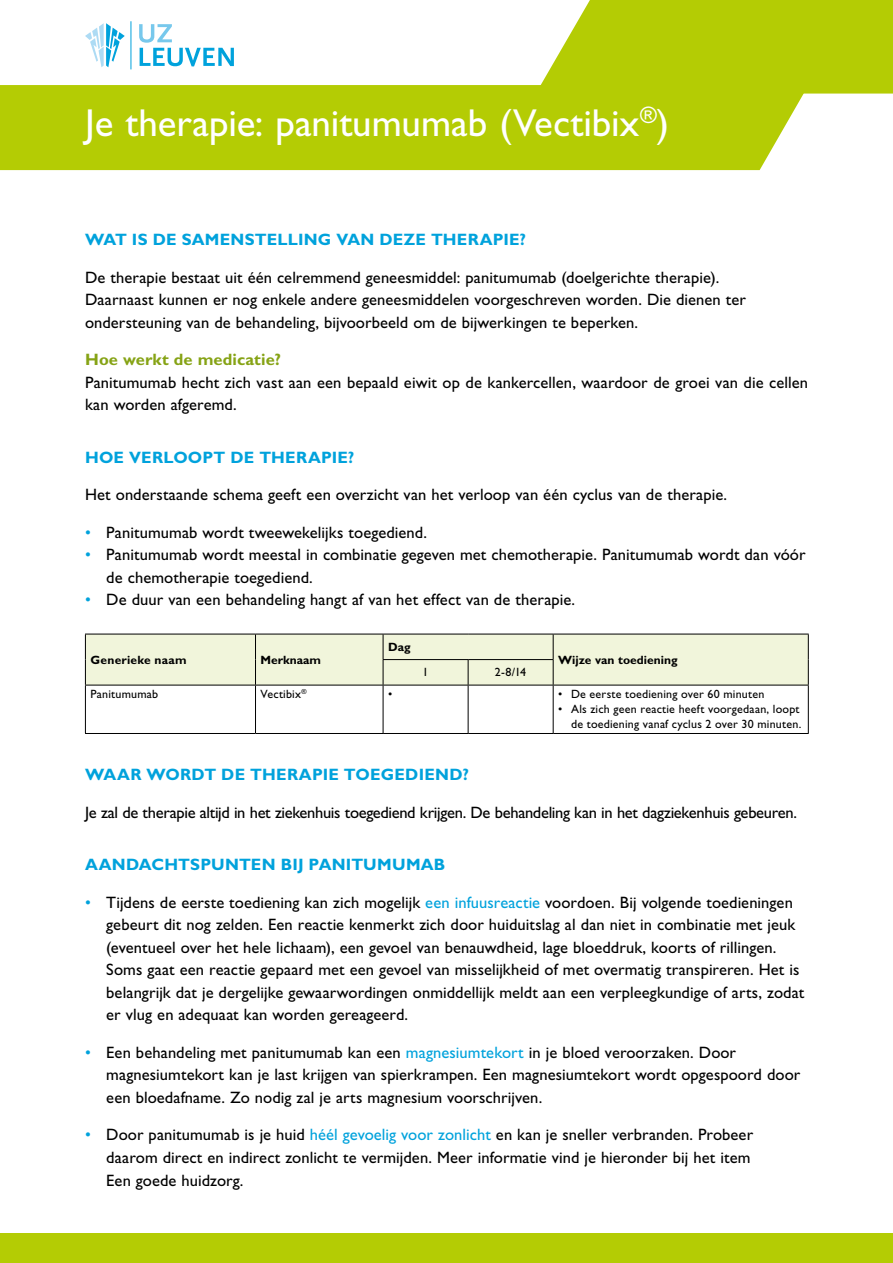
<style>
.page{position:relative;width:893px;height:1263px;background:#fff}
.page>*{position:absolute;margin:0;border:0;box-sizing:border-box;transform-origin:0 0}
.t1{font:39px "Gill Sans Std";color:#fff}
.t2{font:16.5px/22.5px "Gill Sans Std";letter-spacing:.005em;color:#000}
.t3{font:700 16.5px "Gill Sans Std";letter-spacing:.01em;color:#00a2dc}
.t4{font:16.5px "Gill Sans Std";letter-spacing:-.02em;color:#000}
.t5{font:700 16.5px "Gill Sans Std";letter-spacing:.005em;color:#86a315}
.t6{font:12px/15px "Gill Sans Std";letter-spacing:.015em;color:#000;text-align:right}
.t7{font:700 12px "Gill Sans Std";color:#000}
.t8{font:700 12px "Gill Sans Std";letter-spacing:.02em;color:#000}
.s1{color:#00a2dc}
</style>
<div class="page">
<div style="left:85px;top:634px;width:724px;height:51px;background:#f1f5db"></div>
<hr style="left:85px;top:685px;width:170px;height:1px;background:#000">
<hr style="left:85px;top:685px;width:1px;height:48px;background:#000">
<hr style="left:255px;top:685px;width:128px;height:1px;background:#000">
<hr style="left:255px;top:685px;width:1px;height:48px;background:#000">
<hr style="left:383px;top:685px;width:85px;height:1px;background:#000">
<hr style="left:383px;top:685px;width:1px;height:48px;background:#000">
<hr style="left:468px;top:685px;width:85px;height:1px;background:#000">
<hr style="left:468px;top:685px;width:1px;height:48px;background:#000">
<hr style="left:553px;top:685px;width:256px;height:1px;background:#000">
<hr style="left:553px;top:685px;width:1px;height:48px;background:#000">
<hr style="left:808px;top:685px;width:1px;height:48px;background:#000">
<hr style="left:85px;top:733px;width:170px;height:1px;background:#000">
<hr style="left:255px;top:733px;width:128px;height:1px;background:#000">
<hr style="left:383px;top:733px;width:85px;height:1px;background:#000">
<hr style="left:468px;top:733px;width:85px;height:1px;background:#000">
<hr style="left:553px;top:733px;width:256px;height:1px;background:#000">
<div style="left:0;top:85px;width:804px;height:85px;background:#b4cc04"></div>
<svg style="left:536px;top:0;width:357px;height:94px;background:#b9cf16"></svg>
<div style="left:0;top:1233px;width:893px;height:30px;background:#b4cc04"></div>
<hr style="left:130px;top:21px;width:1px;height:48px;background:#00a2dc">
<svg style="left:139px;top:24px;width:95px;height:42px"></svg>
<svg style="left:85px;top:23px;width:40px;height:44px"></svg>
<h1 class="t1" style="left:85px;top:101px;width:586px">Je therapie: panitumumab (Vectibix<sup>®</sup>)</h1>
<p class="t3" style="left:85px;top:230px;width:443px">WAT IS DE SAMENSTELLING VAN DEZE THERAPIE?</p>
<p class="t2" style="left:85px;top:266px;width:662px">De therapie bestaat uit één celremmend geneesmiddel: panitumumab (doelgerichte therapie).<br>Daarnaast kunnen er nog enkele andere geneesmiddelen voorgeschreven worden. Die dienen ter ondersteuning van de behandeling, bijvoorbeeld om de bijwerkingen te beperken.</p>
<p class="t5" style="left:85px;top:350px;width:198px">Hoe werkt de medicatie?</p>
<p class="t2" style="left:85px;top:371px;width:724px">Panitumumab hecht zich vast aan een bepaald eiwit op de kankercellen, waardoor de groei van die cellen kan worden afgeremd.</p>
<p class="t3" style="left:85px;top:447px;width:271px">HOE VERLOOPT DE THERAPIE?</p>
<p class="t2" style="left:85px;top:483px;width:643px">Het onderstaande schema geeft een overzicht van het verloop van één cyclus van de therapie.</p>
<p class="t2" style="left:85px;top:521px;width:343px"><span class="s1">•</span> Panitumumab wordt tweewekelijks toegediend.</p>
<p class="t2" style="left:106px;top:543px;width:701px;text-indent:-21px"><span class="s1">•</span> Panitumumab wordt meestal in combinatie gegeven met chemotherapie. Panitumumab wordt dan vóór de chemotherapie toegediend.</p>
<p class="t2" style="left:85px;top:588px;width:492px"><span class="s1">•</span> De duur van een behandeling hangt af van het effect van de therapie.</p>
<p class="t8" style="left:91px;top:652px;width:98px">Generieke naam</p>
<p class="t7" style="left:261px;top:652px;width:62px">Merknaam</p>
<p class="t7" style="left:388px;top:640px;width:24px">Dag</p>
<p class="t6" style="left:423px;top:665px;width:7px">1</p>
<p class="t6" style="left:495px;top:665px;width:33px">2-8/14</p>
<p class="t7" style="left:558px;top:652px;width:121px">Wijze van toediening</p>
<p class="t6" style="left:91px;top:687px;width:69px">Panitumumab</p>
<p class="t6" style="left:261px;top:687px;width:48px">Vectibix<sup>®</sup></p>
<p class="t6" style="left:388px;top:687px;width:6px">•</p>
<p class="t6" style="left:558px;top:687px;width:208px">• De eerste toediening over 60 minuten</p>
<p class="t6" style="left:558px;top:702px;width:245px">• Als zich geen reactie heeft voorgedaan, loopt de toediening vanaf cyclus 2 over 30 minuten.</p>
<p class="t3" style="left:85px;top:765px;width:385px">WAAR WORDT DE THERAPIE TOEGEDIEND?</p>
<p class="t4" style="left:85px;top:803px;width:713px">Je zal de therapie altijd in het ziekenhuis toegediend krijgen. De behandeling kan in het dagziekenhuis gebeuren.</p>
<p class="t3" style="left:85px;top:855px;width:362px">AANDACHTSPUNTEN BIJ PANITUMUMAB</p>
<p class="t2" style="left:106px;top:891px;width:699px;text-indent:-21px"><span class="s1">•</span> Tijdens de eerste toediening kan zich mogelijk <span class="s1">een infuusreactie</span> voordoen. Bij volgende toedieningen gebeurt dit nog zelden. Een reactie kenmerkt zich door huiduitslag al dan niet in combinatie met jeuk (eventueel over het hele lichaam), een gevoel van benauwdheid, lage bloeddruk, koorts of rillingen.<br>Soms gaat een reactie gepaard met een gevoel van misselijkheid of met overmatig transpireren. Het is belangrijk dat je dergelijke gewaarwordingen onmiddellijk meldt aan een verpleegkundige of arts, zodat er vlug en adequaat kan worden gereageerd.</p>
<p class="t2" style="left:106px;top:1041px;width:695px;text-indent:-21px"><span class="s1">•</span> Een behandeling met panitumumab kan een <span class="s1">magnesiumtekort</span> in je bloed veroorzaken. Door magnesiumtekort kan je last krijgen van spierkrampen. Een magnesiumtekort wordt opgespoord door een bloedafname. Zo nodig zal je arts magnesium voorschrijven.</p>
<p class="t2" style="left:106px;top:1124px;width:648px;text-indent:-21px"><span class="s1">•</span> Door panitumumab is je huid <span class="s1">héél gevoelig voor zonlicht</span> en kan je sneller verbranden. Probeer daarom direct en indirect zonlicht te vermijden. Meer informatie vind je hieronder bij het item<br>Een goede huidzorg.</p>
</div>
